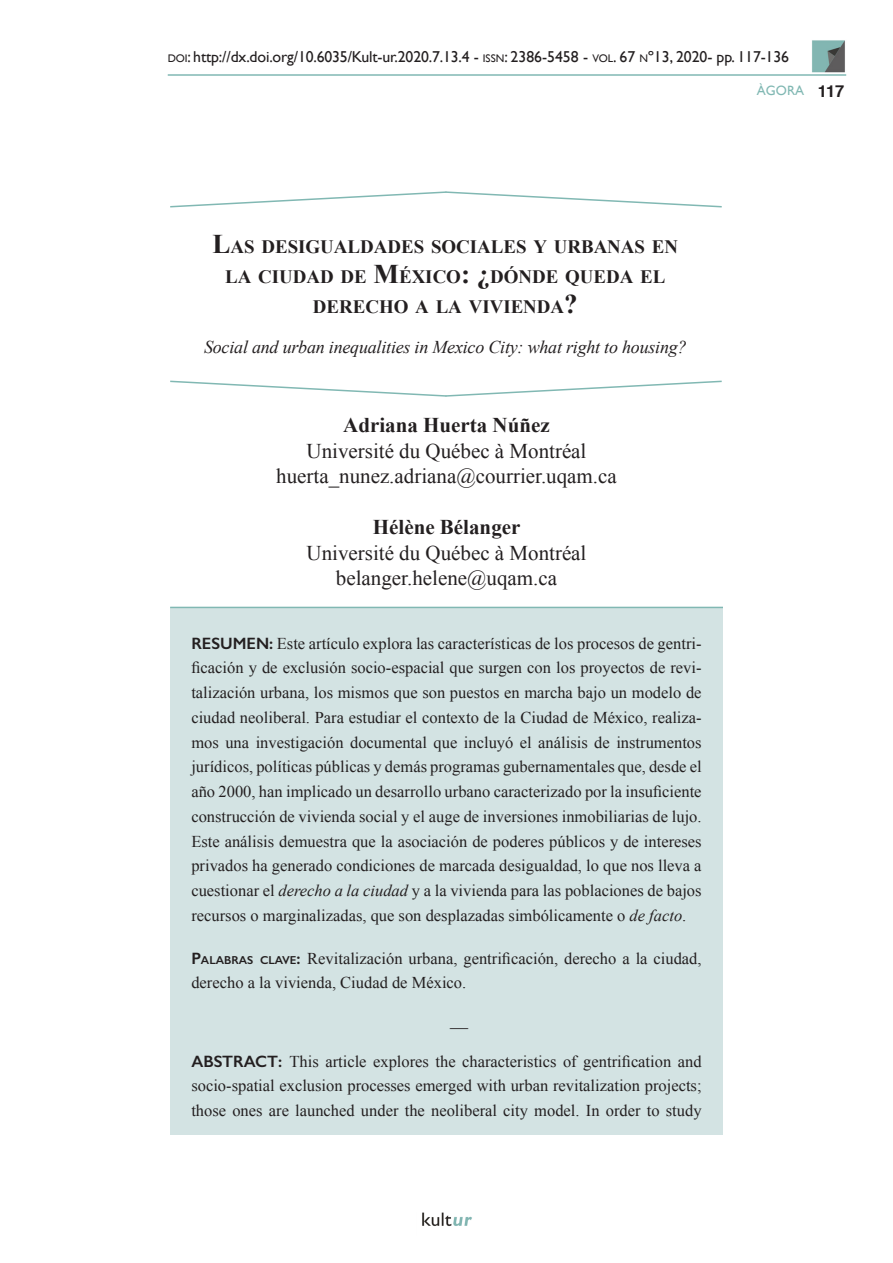
<style>
.page{position:relative;width:893px;height:1263px;background:#fff}
.page>*{position:absolute;margin:0;border:0;box-sizing:border-box;transform-origin:0 0}
.Filiación{font:21px "Times New Roman";color:#231f20}
.Nombre_autor{font:700 21px "Times New Roman";color:#231f20}
.Título_artículo{font:700 18.9px/30px "Times New Roman";color:#231f20;text-align:center}
.Título_inglés{font:italic 18px "Times New Roman";letter-spacing:-.01em;color:#231f20}
.t1{font:18px "Times New Roman";color:#231f20}
.Abstract_keywords{font:16.5px/24.8px "Times New Roman";color:#231f20;text-align:justify}
.t2{font:15.75px "Gill Sans";letter-spacing:-.01em;color:#231f20}
.t3{font:13.5px "Gill Sans";color:#81b8b3}
.s1{font-size:10.95px}
.s2{font-style:inherit}
.s3{font-family:"Helvetica";font-weight:700;font-size:16.5px;color:#231f20}
.s4{font-size:27px}
.s5{font-family:"Gill Sans";font-weight:600}
.s6{font-style:italic}
.s7{font-family:"Gill Sans";font-weight:600;font-size:11.55px}
</style>
<div class="page">
<img style="left:422px;top:1212px;width:50px;height:14px">
<img style="left:812px;top:40px;width:33px;height:33px">
<hr style="left:168px;top:74px;width:678px;height:2px;background:#81b8b3">
<div style="left:170px;top:607px;width:553px;height:528px;background:#d3e3e3"></div>
<hr style="left:170px;top:607px;width:553px;height:1px;background:#81b8b3">
<svg style="left:170px;top:191px;width:552px;height:17px"></svg>
<svg style="left:170px;top:380px;width:552px;height:17px"></svg>
<p class="t2" style="left:168px;top:47px;width:623px"><span class="s1">DOI</span>: http://dx.doi.org/10.6035/Kult-ur.2020.7.13.4 - <span class="s1">ISSN</span>: 2386-5458 - <span class="s1">VOL</span><span class="s2">. 67</span> <span class="s1">N</span><span class="s2">º13, 2020-</span> pp. <span class="s2">117-136</span></p>
<p class="t3" style="left:757px;top:83px;width:89px">ÀGORA <span class="s3">117</span></p>
<p class="Título_artículo" style="left:213px;top:231px;width:467px"><span class="s4">L</span>AS DESIGUALDADES SOCIALES Y URBANAS EN<br>LA CIUDAD DE <span class="s4">M</span>ÉXICO<span class="s4">: ¿</span>DÓNDE QUEDA EL<br>DERECHO A LA VIVIENDA<span class="s4">?</span></p>
<p class="Título_inglés" style="left:204px;top:335px;width:484px">Social and urban inequalities in Mexico City: what right to housing?</p>
<p class="Nombre_autor" style="left:343px;top:411px;width:208px">Adriana Huerta Núñez</p>
<p class="Filiación" style="left:307px;top:437px;width:281px">Université du Québec à Montréal</p>
<p class="Filiación" style="left:276px;top:462px;width:342px">huerta_nunez.adriana@courrier.uqam.ca</p>
<p class="Nombre_autor" style="left:373px;top:513px;width:149px">Hélène Bélanger</p>
<p class="Filiación" style="left:307px;top:538px;width:281px">Université du Québec à Montréal</p>
<p class="Filiación" style="left:336px;top:564px;width:223px">belanger.helene@uqam.ca</p>
<p class="Abstract_keywords" style="left:191px;top:630px;width:512px"><span class="s5">RESUMEN:</span> Este artículo explora las características de los procesos de gentri&shy;ficación y de exclusión socio-espacial que surgen con los proyectos de revi&shy;talización urbana, los mismos que son puestos en marcha bajo un modelo de ciudad neoliberal. Para estudiar el contexto de la Ciudad de México, realiza&shy;mos una investigación documental que incluyó el análisis de instrumentos jurídicos, políticas públicas y demás programas gubernamentales que, desde el año 2000, han implicado un desarrollo urbano caracterizado por la insuficiente construcción de vivienda social y el auge de inversiones inmobiliarias de lujo.<br>Este análisis demuestra que la asociación de poderes públicos y de intereses privados ha generado condiciones de marcada desigualdad, lo que nos lleva a cuestionar el <span class="s6">derecho a la ciudad</span> y a la vivienda para las poblaciones de bajos recursos o marginalizadas, que son desplazadas simbólicamente o <span class="s6">de facto</span>.</p>
<p class="Abstract_keywords" style="left:191px;top:945px;width:512px"><span class="s5">P</span><span class="s7">ALABRAS CLAVE</span><span class="s5">:</span> Revitalización urbana, gentrificación, derecho a la ciudad, derecho a la vivienda, Ciudad de México.</p>
<p class="t1" style="left:450px;top:1015px;width:19px">—</p>
<p class="Abstract_keywords" style="left:191px;top:1048px;width:512px"><span class="s5">ABSTRACT:</span> This article explores the characteristics of gentrification and socio-spatial exclusion processes emerged with urban revitalization projects; those ones are launched under the neoliberal city model. In order to study</p>
</div>
